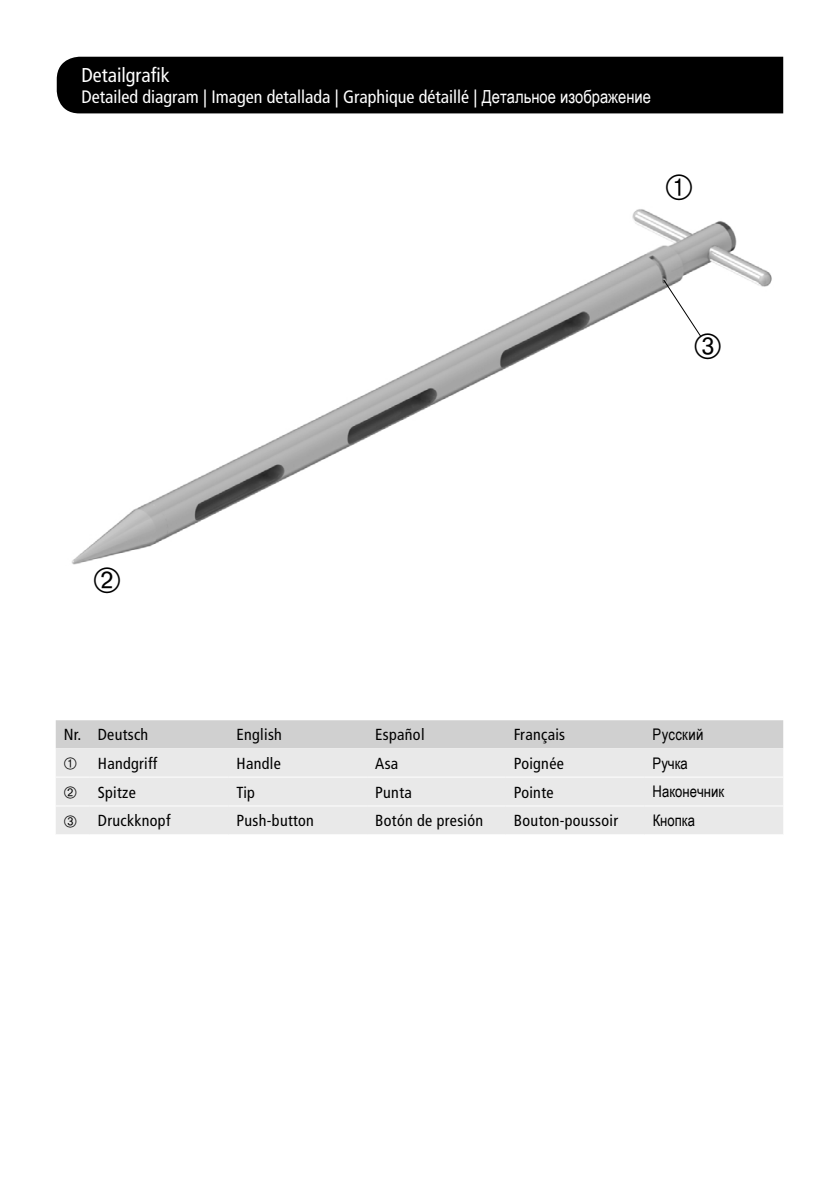
<style>
.page{position:relative;width:840px;height:1191px;background:#fff}
.page>*{position:absolute;margin:0;border:0;box-sizing:border-box;transform-origin:0 0}
.t1{font:condensed 20px "Frutiger";color:#fff}
.t2{font:condensed 18px "Frutiger";color:#fff}
.t3{font:condensed 16px "Frutiger";letter-spacing:.02em;color:#000}
.t4{font:16px "Arial Narrow";color:#000}
.t5{font:16px "Arial Narrow";letter-spacing:.02em;color:#000}
.s1{font-family:"Arial Narrow";font-stretch:normal}
</style>
<div class="page">
<div style="left:56px;top:720px;width:726px;height:28px;background:#d0d0d0"></div>
<div style="left:56px;top:748px;width:726px;height:86px;background:#e9e9e9"></div>
<hr style="left:56px;top:776px;width:34px;height:1px;background:#fff">
<hr style="left:90px;top:776px;width:138px;height:1px;background:#fff">
<hr style="left:228px;top:776px;width:139px;height:1px;background:#fff">
<hr style="left:367px;top:776px;width:138px;height:1px;background:#fff">
<hr style="left:505px;top:776px;width:139px;height:1px;background:#fff">
<hr style="left:644px;top:776px;width:138px;height:1px;background:#fff">
<hr style="left:56px;top:805px;width:34px;height:1px;background:#fff">
<hr style="left:90px;top:805px;width:138px;height:1px;background:#fff">
<hr style="left:228px;top:805px;width:139px;height:1px;background:#fff">
<hr style="left:367px;top:805px;width:138px;height:1px;background:#fff">
<hr style="left:505px;top:805px;width:139px;height:1px;background:#fff">
<hr style="left:644px;top:805px;width:138px;height:1px;background:#fff">
<div style="left:57px;top:57px;width:725px;height:56px;background:#000"></div>
<img style="left:71px;top:209px;width:701px;height:356px">
<svg style="left:64px;top:757px;width:12px;height:12px"></svg>
<svg style="left:64px;top:786px;width:12px;height:12px"></svg>
<svg style="left:64px;top:815px;width:12px;height:12px"></svg>
<svg style="left:662px;top:278px;width:58px;height:82px"></svg>
<p class="t1" style="left:81px;top:63px;width:90px">Detailgrafik</p>
<p class="t2" style="left:81px;top:87px;width:570px">Detailed diagram | Imagen detallada | Graphique détaillé | <span class="s1">Детальное изображение</span></p>
<p class="t3" style="left:64px;top:725px;width:86px">Nr. Deutsch</p>
<p class="t3" style="left:236px;top:725px;width:47px">English</p>
<p class="t3" style="left:375px;top:725px;width:51px">Español</p>
<p class="t3" style="left:513px;top:725px;width:53px">Français</p>
<p class="t5" style="left:652px;top:722px;width:52px">Русский</p>
<p class="t3" style="left:98px;top:754px;width:61px">Handgriff</p>
<p class="t3" style="left:236px;top:754px;width:46px">Handle</p>
<p class="t3" style="left:375px;top:754px;width:25px">Asa</p>
<p class="t3" style="left:513px;top:754px;width:51px">Poignée</p>
<p class="t4" style="left:652px;top:751px;width:37px">Ручка</p>
<p class="t3" style="left:98px;top:782px;width:40px">Spitze</p>
<p class="t3" style="left:236px;top:782px;width:20px">Tip</p>
<p class="t3" style="left:375px;top:782px;width:38px">Punta</p>
<p class="t3" style="left:513px;top:782px;width:41px">Pointe</p>
<p class="t4" style="left:652px;top:780px;width:73px">Наконечник</p>
<p class="t3" style="left:98px;top:811px;width:74px">Druckknopf</p>
<p class="t3" style="left:236px;top:811px;width:79px">Push-button</p>
<p class="t3" style="left:375px;top:811px;width:109px">Botón de presión</p>
<p class="t3" style="left:513px;top:811px;width:106px">Bouton-poussoir</p>
<p class="t4" style="left:652px;top:809px;width:44px">Кнопка</p>
</div>
